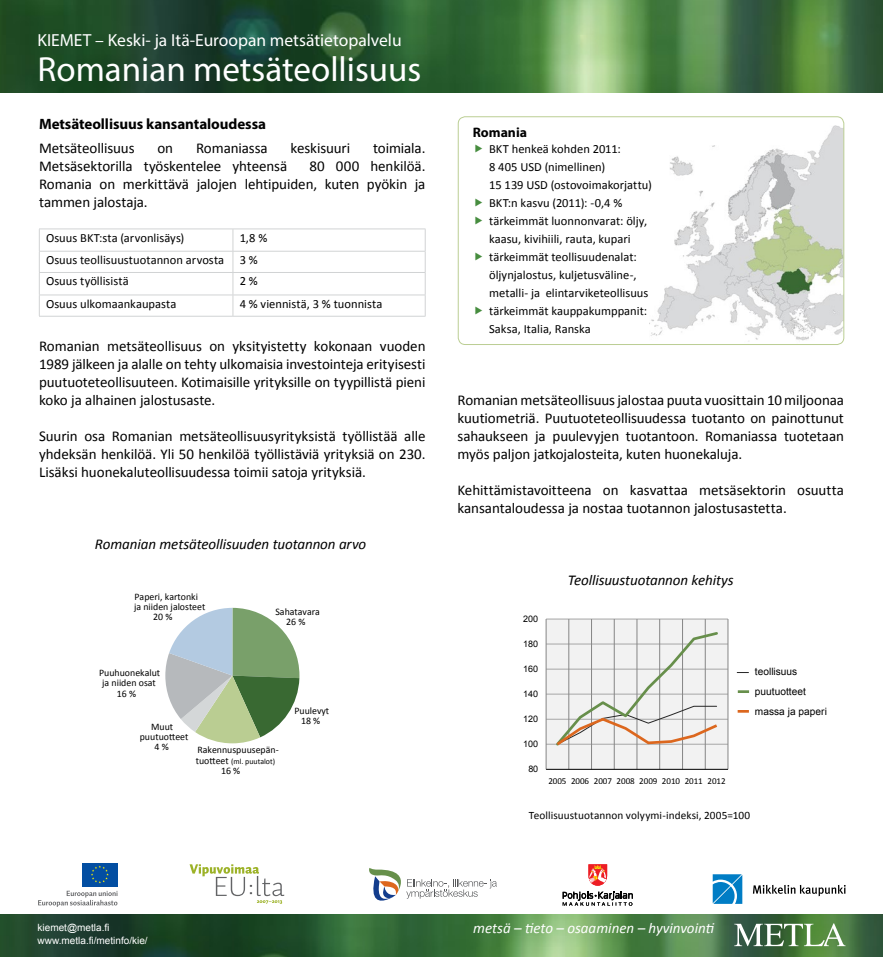
<style>
.page{position:relative;width:883px;height:957px;background:#fff}
.page>*{position:absolute;margin:0;border:0;box-sizing:border-box;transform-origin:0 0}
.t1{font:35px "Myriad Pro";color:#fff}
.t2{font:17.5px "Myriad Pro";color:#fff}
.t3{font:15px/18px "Calibri";letter-spacing:-.005em;color:#000;text-align:justify}
.t4{font:italic 15px "Calibri";letter-spacing:-.005em;color:#000}
.t5{font:italic 15px "Calibri";color:#fff}
.t6{font:700 15px "Myriad Pro";letter-spacing:-.005em;color:#000}
.t7{font:700 13.75px "Myriad Pro";color:#000}
.t8{font:12.5px/18px "Calibri";color:#000}
.t9{font:11.25px "Calibri";letter-spacing:.01em;color:#000}
.t10{font:10.12px/19.8px "Arial";color:#000}
.t11{font:10px/10.4px "Calibri";color:#010101;text-align:center}
.t12{font:10px/13.8px "Arial";color:#fff}
.t13{font:9px "Calibri";color:#000}
.t14{font:9px "Arial";letter-spacing:-.005em;color:#000}
.t15{font:8px "Calibri";color:#010101}
.s1{font-size:10px}
</style>
<div class="page">
<img style="left:0;top:914px;width:882px;height:43px">
<svg style="left:734px;top:923px;width:111px;height:23px"></svg>
<img style="left:0;top:0;width:882px;height:93px">
<svg style="left:189px;top:864px;width:95px;height:40px"></svg>
<svg style="left:38px;top:890px;width:79px;height:17px"></svg>
<div style="left:82px;top:862px;width:35px;height:24px;background:#034ea2"></div>
<svg style="left:91px;top:865px;width:18px;height:18px"></svg>
<svg style="left:369px;top:868px;width:128px;height:33px"></svg>
<svg style="left:562px;top:891px;width:70px;height:14px"></svg>
<svg style="left:588px;top:864px;width:19px;height:21px"></svg>
<svg style="left:712px;top:874px;width:30px;height:30px"></svg>
<svg style="left:753px;top:885px;width:92px;height:11px"></svg>
<hr style="left:39px;top:229px;width:194px;height:1px;background:#d1d3d4">
<hr style="left:233px;top:229px;width:192px;height:1px;background:#d1d3d4">
<hr style="left:39px;top:251px;width:194px;height:1px;background:#d1d3d4">
<hr style="left:233px;top:251px;width:192px;height:1px;background:#d1d3d4">
<hr style="left:39px;top:272px;width:194px;height:1px;background:#d1d3d4">
<hr style="left:39px;top:295px;width:194px;height:1px;background:#d1d3d4">
<svg style="left:39px;top:230px;width:1px;height:86px"></svg>
<hr style="left:233px;top:272px;width:192px;height:1px;background:#d1d3d4">
<hr style="left:233px;top:295px;width:192px;height:1px;background:#d1d3d4">
<svg style="left:232px;top:229px;width:1px;height:87px"></svg>
<svg style="left:425px;top:229px;width:1px;height:87px"></svg>
<hr style="left:39px;top:316px;width:194px;height:1px;background:#d1d3d4">
<hr style="left:233px;top:316px;width:192px;height:1px;background:#d1d3d4">
<img style="left:649px;top:125px;width:194px;height:219px">
<div style="left:457px;top:116px;width:387px;height:229px;border:1px solid #bbce93;border-radius:7px"></div>
<div style="left:546px;top:619px;width:181px;height:150px;background:#f2f2f2"></div>
<hr style="left:546px;top:619px;width:181px;height:1px;background:#a6a6a6">
<hr style="left:546px;top:644px;width:181px;height:1px;background:#a6a6a6">
<hr style="left:546px;top:669px;width:181px;height:1px;background:#a6a6a6">
<hr style="left:546px;top:694px;width:181px;height:1px;background:#a6a6a6">
<hr style="left:546px;top:719px;width:181px;height:1px;background:#a6a6a6">
<hr style="left:546px;top:744px;width:181px;height:1px;background:#a6a6a6">
<hr style="left:727px;top:619px;width:1px;height:150px;background:#868686">
<hr style="left:704px;top:619px;width:1px;height:150px;background:#868686">
<hr style="left:682px;top:619px;width:1px;height:150px;background:#868686">
<hr style="left:659px;top:619px;width:1px;height:150px;background:#868686">
<hr style="left:636px;top:619px;width:1px;height:150px;background:#868686">
<hr style="left:614px;top:619px;width:1px;height:150px;background:#868686">
<hr style="left:591px;top:619px;width:1px;height:150px;background:#868686">
<hr style="left:568px;top:619px;width:1px;height:150px;background:#868686">
<hr style="left:545px;top:619px;width:1px;height:150px;background:#868686">
<hr style="left:546px;top:769px;width:181px;height:1px;background:#000">
<svg style="left:553px;top:630px;width:167px;height:118px"></svg>
<svg style="left:737px;top:690px;width:11px;height:3px"></svg>
<svg style="left:737px;top:710px;width:11px;height:2px"></svg>
<svg style="left:165px;top:608px;width:134px;height:135px"></svg>
<p class="t2" style="left:38px;top:29px;width:365px">KIEMET – Keski- ja Itä-Euroopan metsätietopalvelu</p>
<h1 class="t1" style="left:38px;top:48px;width:385px">Romanian metsäteollisuus</h1>
<p class="t6" style="left:39px;top:114px;width:228px">Metsäteollisuus kansantaloudessa</p>
<p class="t3" style="left:39px;top:139px;width:97px">Metsäteollisuus</p>
<p class="t3" style="left:157px;top:139px;width:17px">on</p>
<p class="t3" style="left:196px;top:139px;width:73px">Romaniassa</p>
<p class="t3" style="left:290px;top:139px;width:61px">keskisuuri</p>
<p class="t3" style="left:373px;top:139px;width:54px">toimiala.</p>
<p class="t3" style="left:39px;top:157px;width:250px">Metsäsektorilla työskentelee yhteensä</p>
<p class="t3" style="left:39px;top:157px;width:388px;text-indent:270px">80 000 henkilöä.<br>Romania on merkittävä jalojen lehtipuiden, kuten pyökin ja tammen jalostaja.</p>
<p class="t8" style="left:46px;top:229px;width:140px">Osuus BKT:sta (arvonlisäys)</p>
<p class="t8" style="left:46px;top:227px;width:223px;line-height:21.8px;text-indent:193px">1,8 %<br>Osuus teollisuustuotannon arvosta 3 %<br>Osuus työllisistä</p>
<p class="t8" style="left:240px;top:272px;width:20px">2 %</p>
<p class="t8" style="left:46px;top:295px;width:132px">Osuus ulkomaankaupasta</p>
<p class="t8" style="left:240px;top:295px;width:144px">4 % viennistä, 3 % tuonnista</p>
<p class="t3" style="left:39px;top:337px;width:388px">Romanian metsäteollisuus on yksityistetty kokonaan vuoden 1989 jälkeen ja alalle on tehty ulkomaisia investointeja erityisesti puutuoteteollisuuteen. Kotimaisille yrityksille on tyypillistä pieni koko ja alhainen jalostusaste.</p>
<p class="t3" style="left:39px;top:427px;width:388px">Suurin osa Romanian metsäteollisuusyrityksistä työllistää alle yhdeksän henkilöä. Yli 50 henkilöä työllistäviä yrityksiä on 230.<br>Lisäksi huonekaluteollisuudessa toimii satoja yrityksiä.</p>
<p class="t4" style="left:95px;top:534px;width:273px">Romanian metsäteollisuuden tuotannon arvo</p>
<p class="t11" style="left:134px;top:591px;width:65px">Paperi, kartonki</p>
<p class="t11" style="left:134px;top:601px;width:73px">ja niiden jalosteet</p>
<p class="t11" style="left:153px;top:611px;width:21px">20 %</p>
<p class="t11" style="left:99px;top:667px;width:63px">Puuhuonekalut</p>
<p class="t11" style="left:102px;top:678px;width:55px">ja niiden osat</p>
<p class="t11" style="left:117px;top:688px;width:21px">16 %</p>
<p class="t11" style="left:275px;top:606px;width:46px">Sahatavara<br>26 %</p>
<p class="t11" style="left:140px;top:721px;width:50px">Muut puutuotteet<br>4%</p>
<p class="t11" style="left:197px;top:745px;width:83px">Rakennuspuusepän-</p>
<p class="t15" style="left:196px;top:756px;width:81px"><span class="s1">tuotteet</span> (ml. puutalot)</p>
<p class="t11" style="left:221px;top:766px;width:21px">16 %</p>
<p class="t11" style="left:294px;top:705px;width:36px">Puulevyt<br>18 %</p>
<p class="t7" style="left:472px;top:123px;width:56px">Romania</p>
<p class="t8" style="left:489px;top:140px;width:164px">BKT henkeä kohden 2011:<br>8 405 USD (nimellinen)<br>15 139 USD (ostovoimakorjattu)<br>BKT:n kasvu (2011): -0,4 % tärkeimmät luonnonvarat: öljy, kaasu, kivihiili, rauta, kupari tärkeimmät teollisuudenalat: öljynjalostus, kuljetusväline-, metalli- ja elintarviketeollisuus tärkeimmät kauppakumppanit:<br>Saksa, Italia, Ranska</p>
<p class="t3" style="left:457px;top:391px;width:388px">Romanian metsäteollisuus jalostaa puuta vuosittain 10 miljoonaa kuutiometriä. Puutuoteteollisuudessa tuotanto on painottunut sahaukseen ja puulevyjen tuotantoon. Romaniassa tuotetaan myös paljon jatkojalosteita, kuten huonekaluja.</p>
<p class="t3" style="left:457px;top:481px;width:388px">Kehittämistavoitteena on kasvattaa metsäsektorin osuutta kansantaloudessa ja nostaa tuotannon jalostusastetta.</p>
<p class="t4" style="left:567px;top:570px;width:167px">Teollisuustuotannon kehitys</p>
<p class="t14" style="left:523px;top:613px;width:16px">200</p>
<p class="t14" style="left:523px;top:638px;width:16px">180</p>
<p class="t14" style="left:523px;top:663px;width:16px">160</p>
<p class="t14" style="left:523px;top:688px;width:16px">140</p>
<p class="t14" style="left:523px;top:713px;width:16px">120</p>
<p class="t14" style="left:523px;top:738px;width:16px">100</p>
<p class="t14" style="left:528px;top:763px;width:11px">80</p>
<p class="t13" style="left:548px;top:775px;width:179px">2005 2006 2007 2008 2009 2010 2011 2012</p>
<p class="t10" style="left:754px;top:661px;width:73px">teollisuus puutuotteet massa ja paperi</p>
<p class="t9" style="left:528px;top:808px;width:223px">Teollisuustuotannon volyymi-indeksi, 2005=100</p>
<p class="t12" style="left:38px;top:920px;width:112px">kiemet@metla.fi www.metla.fi/metinfo/kie/</p>
<p class="t5" style="left:473px;top:918px;width:242px">metsä – tieto – osaaminen – hyvinvointi</p>
</div>
